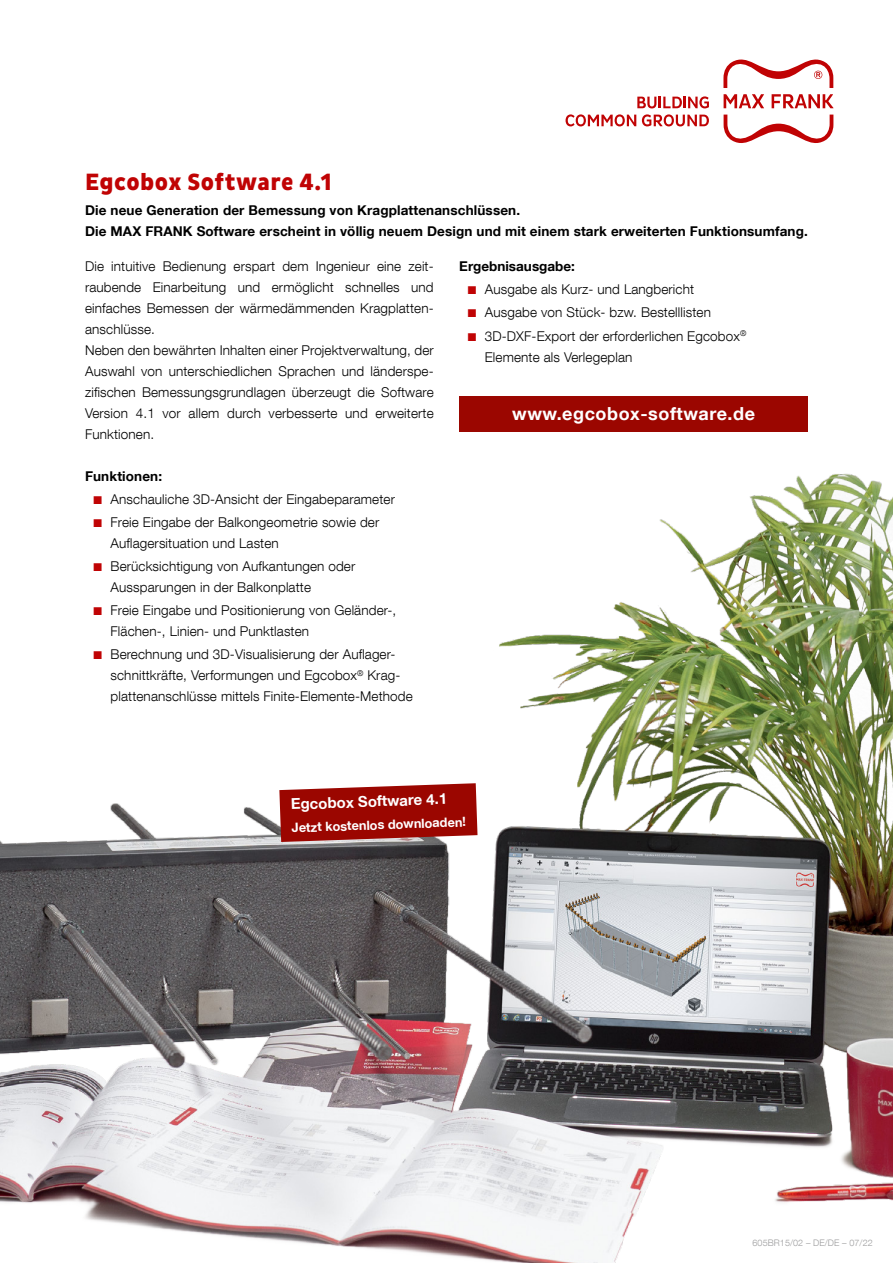
<style>
.page{position:relative;width:893px;height:1263px;background:#fff}
.page>*{position:absolute;margin:0;border:0;box-sizing:border-box;transform-origin:0 0}
.Head{font:800 24px "Pluto Sans Cond";letter-spacing:.02em;color:#c00304}
.Aufzählung{font:700 18px "Helvetica Neue LT Com";letter-spacing:.03em;color:#fff}
.t1{font:700 15px "Helvetica Neue LT Com";color:#fff}
.Text{font:300 13.5px/21px "Helvetica Neue LT Com";letter-spacing:.01em;color:#000}
.Text-2{font:700 13.5px "Helvetica Neue LT Com";letter-spacing:.01em;color:#000}
.Subhead{font:700 13.5px "Helvetica Neue LT Com";color:#000}
.t2{font:700 12.75px "Helvetica Neue LT Com";color:#fff}
.Prospektnummer_Rücks{font:300 9px "Helvetica Neue LT Com";letter-spacing:.01em;color:#9c9c9d}
.s1{color:#c00304}
</style>
<div class="page">
<img style="left:0;top:473px;width:893px;height:790px">
<svg style="left:724px;top:115px;width:109px;height:28px"></svg>
<svg style="left:723px;top:60px;width:110px;height:28px"></svg>
<svg style="left:724px;top:94px;width:40px;height:14px"></svg>
<svg style="left:772px;top:94px;width:61px;height:14px"></svg>
<svg style="left:637px;top:96px;width:72px;height:12px"></svg>
<svg style="left:566px;top:114px;width:70px;height:12px"></svg>
<svg style="left:642px;top:114px;width:67px;height:12px"></svg>
<div style="left:459px;top:396px;width:349px;height:36px;background:#9b0600"></div>
<svg style="left:279px;top:783px;width:198px;height:59px"></svg>
<p class="Head" style="left:85px;top:168px;width:248px">Egcobox Software 4.1</p>
<p class="Text-2" style="left:85px;top:202px;width:437px">Die neue Generation der Bemessung von Kragplattenanschlüssen.</p>
<p class="Text-2" style="left:85px;top:223px;width:724px">Die MAX FRANK Software erscheint in völlig neuem Design und mit einem stark erweiterten Funktionsumfang.</p>
<p class="Text" style="left:85px;top:255px;width:350px;text-align:justify">Die intuitive Bedienung erspart dem Ingenieur eine zeit&shy;raubende Einarbeitung und ermöglicht schnelles und einfaches Bemessen der wärmedämmenden Kragplatten&shy;anschlüsse.</p>
<p class="Text" style="left:85px;top:339px;width:350px;text-align:justify">Neben den bewährten Inhalten einer Projektverwaltung, der Auswahl von unterschiedlichen Sprachen und länderspe&shy;zifischen Bemessungsgrundlagen überzeugt die Software Version 4.1 vor allem durch verbesserte und erweiterte Funktionen.</p>
<p class="Text-2" style="left:85px;top:467px;width:79px">Funktionen:</p>
<p class="Text" style="left:94px;top:488px;width:303px"><span class="s1">■</span> Anschauliche 3D-Ansicht der Eingabeparameter</p>
<p class="Text" style="left:111px;top:511px;width:270px;text-indent:-17px"><span class="s1">■</span> Freie Eingabe der Balkongeometrie sowie der<br>Auflagersituation und Lasten</p>
<p class="Text" style="left:111px;top:556px;width:246px;text-indent:-17px"><span class="s1">■</span> Berücksichtigung von Aufkantungen oder<br>Aussparungen in der Balkonplatte</p>
<p class="Text" style="left:111px;top:600px;width:287px;text-indent:-17px"><span class="s1">■</span> Freie Eingabe und Positionierung von Geländer-,<br>Flächen-, Linien- und Punktlasten</p>
<p class="Text" style="left:111px;top:644px;width:304px;text-indent:-17px"><span class="s1">■</span> Berechnung und 3D-Visualisierung der Auflager&shy;schnittkräfte, Verformungen und Egcobox<sup>®</sup> Krag&shy;plattenanschlüsse mittels Finite-Elemente-Methode</p>
<p class="Subhead" style="left:459px;top:258px;width:117px">Ergebnisausgabe:</p>
<p class="Text" style="left:468px;top:279px;width:228px"><span class="s1">■</span> Ausgabe als Kurz- und Langbericht</p>
<p class="Text" style="left:468px;top:302px;width:245px"><span class="s1">■</span> Ausgabe von Stück- bzw. Bestelllisten</p>
<p class="Text" style="left:485px;top:325px;width:263px;text-indent:-17px"><span class="s1">■</span> 3D-DXF-Export der erforderlichen Egcobox<sup>®<br></sup>Elemente als Verlegeplan</p>
<p class="Aufzählung" style="left:512px;top:402px;width:244px">www.egcobox-software.de</p>
<p class="t1" style="left:291px;top:795px;width:158px;rotate:-2deg">Egcobox Software 4.1</p>
<p class="t2" style="left:291px;top:820px;width:176px;rotate:-2deg">Jetzt kostenlos downloaden!</p>
<p class="Prospektnummer_Rücks" style="left:752px;top:1237px;width:122px">605BR15/02 – DE/DE – 07/22</p>
</div>
